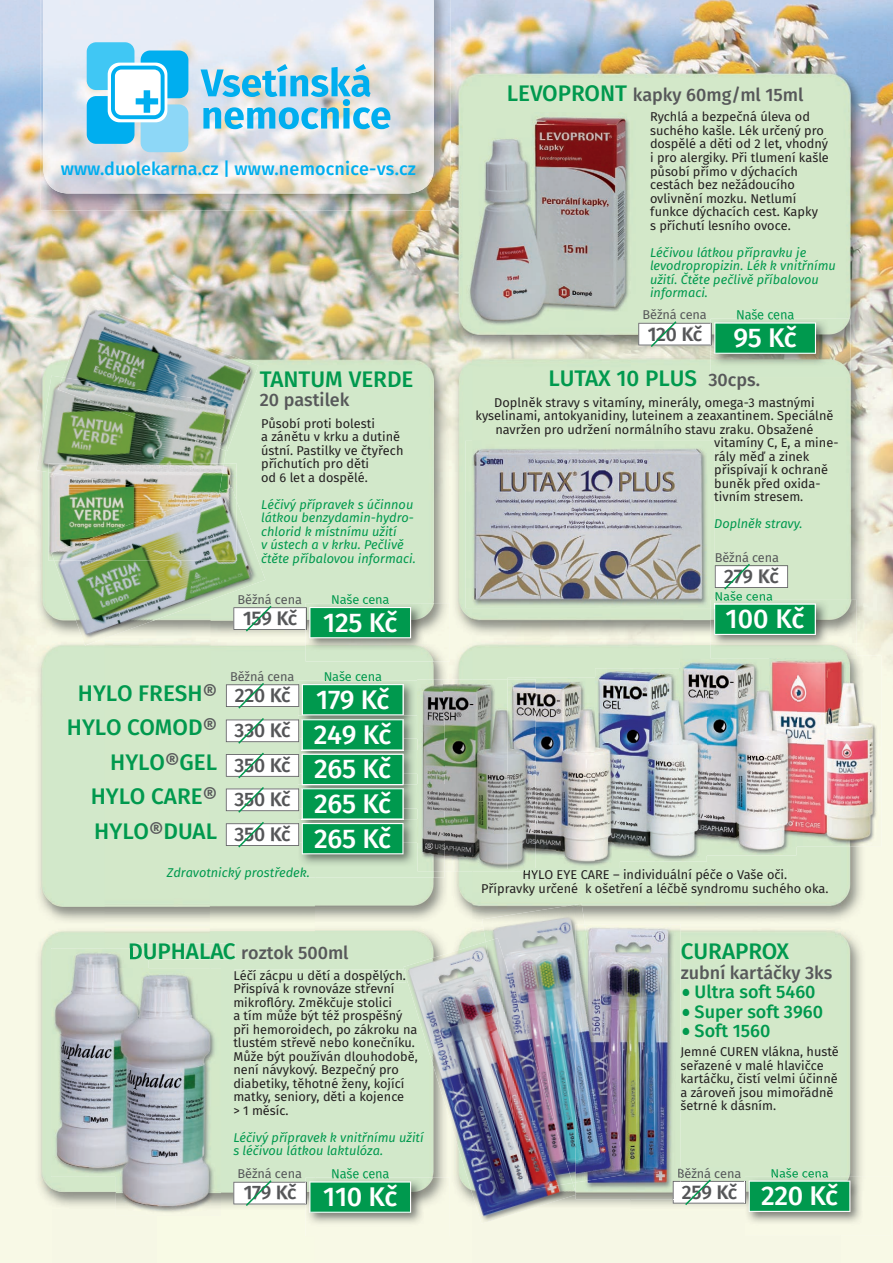
<style>
.page{position:relative;width:893px;height:1263px;background:#fff}
.page>*{position:absolute;margin:0;border:0;box-sizing:border-box;transform-origin:0 0}
.t1{font:500 27px "Fira Sans";letter-spacing:-.01em;color:#fff}
.t2{font:500 22.5px/34.5px "Fira Sans";color:#00994e;text-align:right}
.t3{font:500 19.5px/34.7px "Fira Sans";letter-spacing:-.01em;color:#545557;text-align:justify}
.t4{font:500 18px "Fira Sans";color:#57585a}
.t5{font:500 18px "Fira Sans";color:#00994e}
.t6{font:500 18px "Fira Sans";color:#00aeef}
.t7{font:12.75px/13.5px "Fira Sans";color:#231f20}
.t8{font:italic 12.75px/13.5px "Fira Sans";color:#00994e}
.t9{font:12.75px "Fira Sans";letter-spacing:-.01em;color:#57585a}
.t10{font:12.75px "Fira Sans";letter-spacing:-.01em;color:#00994e}
.s1{color:#57585a}
.s2{font-size:27px;color:#fff}
.s3{font-size:22.5px;color:#00994e}
.s4{font-size:18px;color:#57585a}
</style>
<div class="page">
<img style="left:0;top:0;width:52px;height:1263px">
<img style="left:451px;top:0;width:442px;height:157px">
<img style="left:52px;top:157px;width:420px;height:211px">
<img style="left:631px;top:157px;width:262px;height:316px">
<img style="left:472px;top:335px;width:159px;height:106px">
<img style="left:211px;top:368px;width:262px;height:316px">
<img style="left:683px;top:473px;width:210px;height:158px">
<img style="left:841px;top:631px;width:52px;height:632px">
<img style="left:716px;top:590px;width:57px;height:10px">
<img style="left:130px;top:943px;width:106px;height:16px">
<div style="left:681px;top:964px;width:151px;height:19px;background:#d2e8ca"></div>
<div style="left:265px;top:553px;width:150px;height:13px;background:#d2e8ca"></div>
<div style="left:681px;top:1046px;width:158px;height:12px;background:#d2e8ca"></div>
<div style="left:681px;top:1059px;width:143px;height:11px;background:#d2e8ca"></div>
<div style="left:681px;top:1086px;width:153px;height:13px;background:#d2e8ca"></div>
<div style="left:524px;top:869px;width:263px;height:13px;background:#d2e8ca"></div>
<img style="left:332px;top:594px;width:57px;height:9px">
<img style="left:332px;top:1168px;width:57px;height:10px">
<img style="left:325px;top:671px;width:56px;height:9px">
<img style="left:737px;top:309px;width:57px;height:10px">
<img style="left:710px;top:600px;width:147px;height:58px">
<svg style="left:715px;top:564px;width:73px;height:25px"></svg>
<img style="left:306px;top:603px;width:144px;height:58px">
<svg style="left:265px;top:606px;width:146px;height:32px"></svg>
<img style="left:306px;top:1178px;width:144px;height:58px">
<svg style="left:233px;top:1180px;width:170px;height:33px"></svg>
<img style="left:745px;top:1177px;width:146px;height:58px">
<img style="left:298px;top:680px;width:119px;height:70px">
<img style="left:404px;top:715px;width:13px;height:24px">
<img style="left:404px;top:750px;width:13px;height:34px">
<img style="left:404px;top:784px;width:13px;height:35px">
<img style="left:298px;top:843px;width:146px;height:34px">
<img style="left:404px;top:819px;width:13px;height:24px">
<svg style="left:226px;top:683px;width:178px;height:171px"></svg>
<img style="left:710px;top:319px;width:140px;height:58px">
<svg style="left:638px;top:321px;width:178px;height:33px"></svg>
<img style="left:41px;top:0;width:410px;height:210px">
<img style="left:43px;top:0;width:391px;height:193px">
<svg style="left:201px;top:64px;width:189px;height:65px;background:#8dcee6"></svg>
<svg style="left:87px;top:42px;width:101px;height:110px"></svg>
<img style="left:465px;top:441px;width:249px;height:167px">
<svg style="left:710px;top:600px;width:106px;height:35px;background:#2faa6b"></svg>
<img style="left:51px;top:948px;width:97px;height:229px">
<img style="left:130px;top:948px;width:18px;height:11px">
<img style="left:116px;top:969px;width:105px;height:247px">
<img style="left:116px;top:969px;width:32px;height:208px">
<img style="left:463px;top:113px;width:174px;height:222px">
<img style="left:63px;top:304px;width:195px;height:147px">
<img style="left:36px;top:376px;width:190px;height:96px">
<img style="left:58px;top:377px;width:175px;height:74px">
<img style="left:48px;top:463px;width:189px;height:98px">
<img style="left:48px;top:463px;width:176px;height:34px">
<img style="left:54px;top:501px;width:211px;height:144px">
<img style="left:51px;top:487px;width:186px;height:74px">
<img style="left:205px;top:492px;width:15px;height:7px">
<img style="left:576px;top:924px;width:105px;height:275px">
<svg style="left:680px;top:1046px;width:1px;height:12px"></svg>
<svg style="left:673px;top:1167px;width:177px;height:45px"></svg>
<img style="left:673px;top:1181px;width:8px;height:18px">
<img style="left:482px;top:904px;width:103px;height:279px">
<img style="left:576px;top:924px;width:48px;height:258px">
<img style="left:769px;top:656px;width:112px;height:191px">
<img style="left:769px;top:656px;width:88px;height:2px">
<img style="left:680px;top:659px;width:116px;height:196px">
<img style="left:769px;top:659px;width:27px;height:188px">
<img style="left:595px;top:668px;width:112px;height:194px">
<img style="left:680px;top:668px;width:27px;height:187px">
<img style="left:508px;top:678px;width:112px;height:191px">
<img style="left:536px;top:869px;width:84px;height:1px">
<img style="left:595px;top:678px;width:25px;height:184px">
<img style="left:417px;top:679px;width:107px;height:192px">
<img style="left:417px;top:680px;width:25px;height:35px">
<img style="left:417px;top:715px;width:27px;height:156px">
<img style="left:417px;top:750px;width:27px;height:24px">
<img style="left:417px;top:784px;width:27px;height:24px">
<img style="left:417px;top:819px;width:27px;height:24px">
<img style="left:508px;top:679px;width:28px;height:190px">
<svg style="left:524px;top:869px;width:12px;height:2px"></svg>
<img style="left:403px;top:942px;width:173px;height:282px">
<svg style="left:404px;top:969px;width:2px;height:7px"></svg>
<img style="left:486px;top:938px;width:87px;height:252px">
<h3 class="t6" style="left:61px;top:156px;width:356px">www.duolekarna.cz | www.nemocnice-vs.cz</h3>
<h2 class="t2" style="left:260px;top:363px;width:155px">TANTUM VERDE</h2>
<h3 class="t4" style="left:260px;top:387px;width:91px">20 pastilek</h3>
<p class="t7" style="left:261px;top:418px;width:144px">Působí proti bolesti<br>a zánětu v krku a dutině ústní. Pastilky ve čtyřech příchutích pro děti<br>od 6 let a dospělé.</p>
<p class="t8" style="left:261px;top:499px;width:156px">Léčivý přípravek s účinnou látkou benzydamin-hydro&shy;chlorid k místnímu užití<br>v ústech a v krku. Pečlivě čtěte příbalovou informaci.</p>
<p class="t9" style="left:238px;top:591px;width:66px">Běžná cena</p>
<h3 class="t3" style="left:243px;top:602px;width:56px">159 Kč</h3>
<p class="t10" style="left:331px;top:590px;width:60px">Naše cena</p>
<h1 class="t1" style="left:323px;top:603px;width:76px">125 Kč</h1>
<h2 class="t2" style="left:67px;top:677px;width:152px">HYLO FRESH<span class="s1">®<br></span>HYLO COMOD<span class="s1">®<br></span>HYLO<span class="s1">®</span>GEL<br>HYLO CARE<span class="s1">®<br></span>HYLO<span class="s1">®</span>DUAL</h2>
<p class="t9" style="left:230px;top:668px;width:66px">Běžná cena</p>
<h3 class="t3" style="left:235px;top:679px;width:57px">220 Kč</h3>
<p class="t10" style="left:324px;top:667px;width:60px">Naše cena</p>
<h1 class="t1" style="left:316px;top:680px;width:75px">179 Kč</h1>
<h3 class="t3" style="left:235px;top:714px;width:158px">330 Kč <span class="s2">249 Kč </span>350 Kč <span class="s2">265 Kč </span>350 Kč <span class="s2">265 Kč </span>350 Kč <span class="s2">265 Kč</span></h3>
<p class="t8" style="left:167px;top:866px;width:144px">Zdravotnický prostředek.</p>
<h3 class="t4" style="left:507px;top:82px;width:298px"><span class="s3">LEVOPRONT</span> kapky 60mg/ml 15ml</h3>
<p class="t7" style="left:650px;top:111px;width:180px">Rychlá a bezpečná úleva od suchého kašle. Lék určený pro dospělé a děti od 2 let, vhodný i pro alergiky. Při tlumení kašle působí přímo v dýchacích cestách bez nežádoucího ovlivnění mozku. Netlumí funkce dýchacích cest. Kapky<br>s příchutí lesního ovoce.</p>
<p class="t8" style="left:650px;top:246px;width:187px">Léčivou látkou přípravku je levodropropizin. Lék k vnitřnímu užití. Čtěte pečlivě příbalovou informaci.</p>
<p class="t9" style="left:642px;top:306px;width:66px">Běžná cena</p>
<h3 class="t3" style="left:648px;top:318px;width:56px">120 Kč</h3>
<p class="t10" style="left:736px;top:306px;width:60px">Naše cena</p>
<h1 class="t1" style="left:733px;top:319px;width:65px">95 Kč</h1>
<h2 class="t2" style="left:548px;top:363px;width:213px">LUTAX 10 PLUS <span class="s4">30cps.</span></h2>
<p class="t7" style="left:494px;top:396px;width:322px">Doplněk stravy s vitamíny, minerály, omega-3 mastnými</p>
<p class="t7" style="left:475px;top:410px;width:359px">kyselinami, antokyanidiny, luteinem a zeaxantinem. Speciálně</p>
<p class="t7" style="left:495px;top:423px;width:320px">navržen pro udržení normálního stavu zraku. Obsažené</p>
<p class="t7" style="left:714px;top:437px;width:126px">vitamíny C, E, a mine-</p>
<p class="t7" style="left:714px;top:450px;width:97px">rály měď a zinek</p>
<p class="t7" style="left:714px;top:464px;width:115px">přispívají k ochraně</p>
<p class="t7" style="left:714px;top:477px;width:108px">buněk před oxida-</p>
<p class="t7" style="left:714px;top:491px;width:91px">tivním stresem.</p>
<p class="t8" style="left:714px;top:518px;width:90px">Doplněk stravy.</p>
<p class="t9" style="left:715px;top:548px;width:66px">Běžná cena</p>
<h3 class="t3" style="left:724px;top:560px;width:56px">279 Kč</h3>
<p class="t10" style="left:715px;top:587px;width:60px">Naše cena</p>
<h1 class="t1" style="left:726px;top:600px;width:80px">100 Kč</h1>
<p class="t7" style="left:481px;top:869px;width:349px;text-align:center">HYLO EYE CARE – individuální péče o Vaše oči.<br>Přípravky určené k ošetření a léčbě syndromu suchého oka.</p>
<h3 class="t4" style="left:128px;top:940px;width:222px"><span class="s3">DUPHALAC</span> roztok 500ml</h3>
<h2 class="t2" style="left:681px;top:936px;width:110px">CURAPROX</h2>
<h3 class="t4" style="left:681px;top:960px;width:153px">zubní kartáčky 3ks</h3>
<h3 class="t5" style="left:681px;top:979px;width:136px">■ Ultra soft 5460</h3>
<h3 class="t5" style="left:681px;top:999px;width:144px">■ Super soft 3960</h3>
<h3 class="t5" style="left:681px;top:1018px;width:91px">■ Soft 1560</h3>
<p class="t7" style="left:233px;top:969px;width:186px">Léčí zácpu u dětí a dospělých.<br>Přispívá k rovnováze střevní mikroflóry. Změkčuje stolici<br>a tím může být též prospěšný při hemoroidech, po zákroku na tlustém střevě nebo konečníku.<br>Může být používán dlouhodobě, není návykový. Bezpečný pro diabetiky, těhotné ženy, kojící matky, seniory, děti a kojence<br>&gt; 1 měsíc.</p>
<p class="t8" style="left:233px;top:1131px;width:192px">Léčivý přípravek k vnitřnímu užití s léčivou látkou laktulóza.</p>
<p class="t7" style="left:680px;top:1046px;width:160px">Jemné CUREN vlákna, hustě seřazené v malé hlavičce kartáčku, čistí velmi účinně a zároveň jsou mimořádně šetrné k dásním.</p>
<p class="t9" style="left:238px;top:1165px;width:66px">Běžná cena</p>
<h3 class="t3" style="left:244px;top:1177px;width:54px">179 Kč</h3>
<p class="t10" style="left:331px;top:1165px;width:60px">Naše cena</p>
<h1 class="t1" style="left:323px;top:1178px;width:76px">110 Kč</h1>
<p class="t9" style="left:677px;top:1164px;width:66px">Běžná cena</p>
<h3 class="t3" style="left:682px;top:1176px;width:57px">259 Kč</h3>
<p class="t10" style="left:770px;top:1164px;width:60px">Naše cena</p>
<h1 class="t1" style="left:761px;top:1177px;width:79px">220 Kč</h1>
</div>
